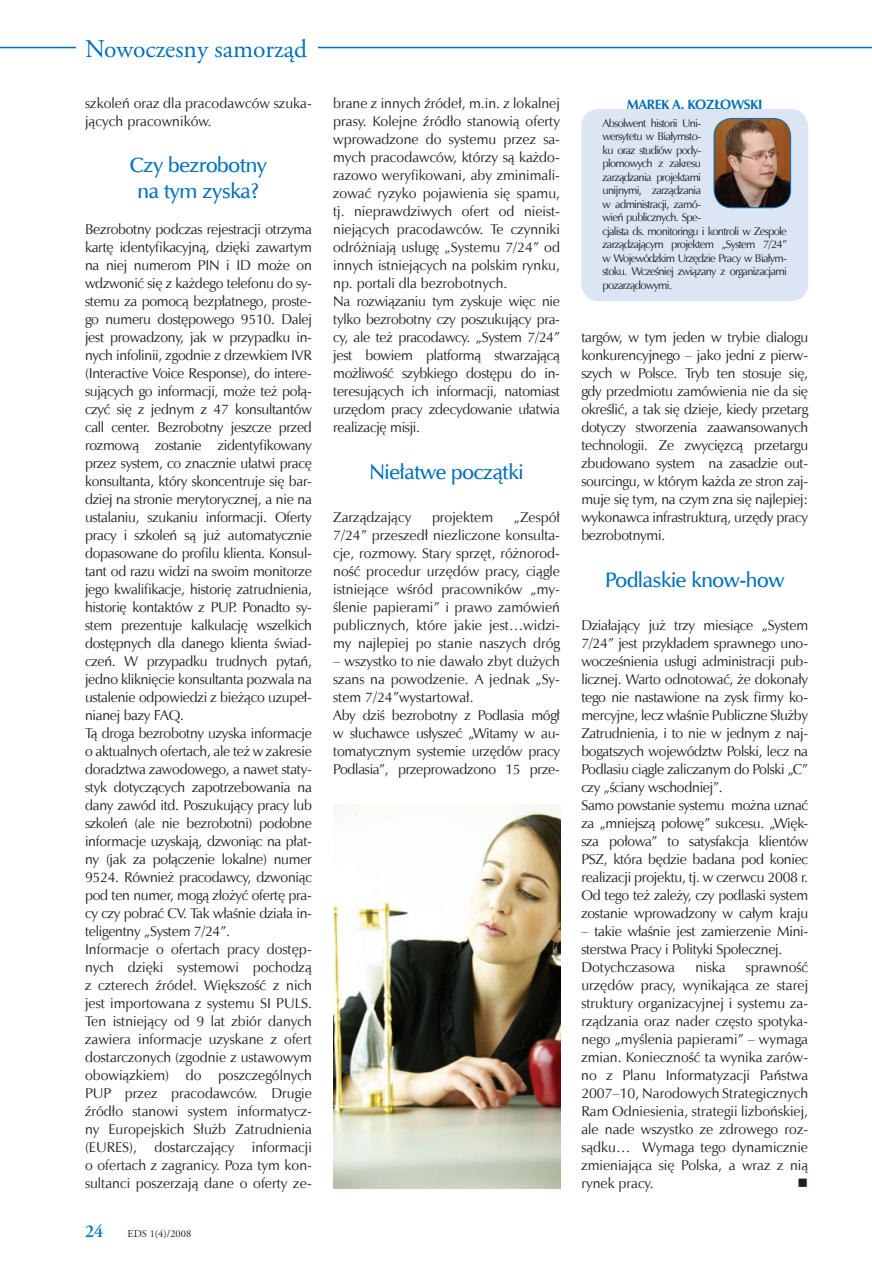
<style>
.page{position:relative;width:872px;height:1263px;background:#fff}
.page>*{position:absolute;margin:0;border:0;box-sizing:border-box;transform-origin:0 0}
.t1{font:25.5px "Adobe Garamond Pro";color:#0071bb}
.t2{font:21px/25.2px "Zapf Humnst Dm EU";letter-spacing:-.02em;color:#0071bb;text-align:center}
.t3{font:600 18px "Adobe Garamond Pro";color:#0071bb}
.t4{font:14.25px/18px "Zapf Humnst EU";letter-spacing:-.02em;color:#231f20}
.t5{font:14.25px/18px "Zapf Humnst EU";color:#231f20}
.t6{font:14.25px/18px "Zapf Humnst EU";letter-spacing:.005em;color:#231f20}
.t7{font:14.25px "Wingdings";color:#231f20}
.t8{font:700 13.5px "Zapf Humnst EU";letter-spacing:-.02em;color:#0071bb}
.t9{font:11.25px/13.5px "Zapf Humnst EU";letter-spacing:-.06em;color:#231f20}
.t10{font:10.5px "Adobe Garamond Pro";color:#231f20}
</style>
<div class="page">
<hr style="left:0;top:47px;width:872px;height:1px;background:#0071bb">
<div style="left:77px;top:38px;width:241px;height:19px;background:#fff"></div>
<div style="left:581px;top:109px;width:227px;height:192px;background:#dce5f4;border-radius:18px"></div>
<img style="left:714px;top:118px;width:76px;height:90px;border-radius:18px">
<div style="left:714px;top:118px;width:77px;height:90px;border:1px solid #0071bb;border-radius:18px"></div>
<img style="left:333px;top:805px;width:227px;height:383px">
<p class="t1" style="left:85px;top:33px;width:223px">Nowoczesny samorząd</p>
<p class="t6" style="left:85px;top:95px;width:228px">szkoleń oraz dla pracodawców szuka&shy;jących pracowników.</p>
<p class="t2" style="left:130px;top:153px;width:139px">Czy bezrobotny na tym zyska?</p>
<p class="t4" style="left:85px;top:221px;width:228px">Bezrobotny podczas rejestracji otrzyma kartę identyfikacyjną, dzięki zawartym na niej numerom PI N i I D może on wdzwonić się z każdego telefonu do sy&shy;stemu za pomocą bezpłatnego, proste&shy;go numeru dostępowego 9510. Dalej jest prowadzony, jak w przypadku in&shy;nych infolinii, zgodnie z drzewkiem IVR (I nteractive Voice Response), do intere&shy;sujących go informacji, może też połą&shy;czyć się z jednym z 47 konsultantów call center. Bezrobotny jeszcze przed rozmową zostanie zidentyfikowany przez system, co znacznie ułatwi pracę konsultanta, który skoncentruje się bar&shy;dziej na stronie merytorycznej, a nie na ustalaniu, szukaniu informacji. Oferty pracy i szkoleń są już automatycznie dopasowane do profilu klienta. Konsul&shy;tant od razu widzi na swoim monitorze jego kwalifikacje, historię zatrudnienia, historię kontaktów z PUP. Ponadto sy&shy;stem prezentuje kalkulację wszelkich dostępnych dla danego klienta świad&shy;czeń. W przypadku trudnych pytań, jedno kliknięcie konsultanta pozwala na ustalenie odpowiedzi z bieżąco uzupeł&shy;nianej bazy FAQ.<br>Tą droga bezrobotny uzyska informacje o aktualnych ofertach, ale też w zakresie doradztwa zawodowego, a nawet staty&shy;styk dotyczących zapotrzebowania na dany zawód itd. Poszukujący pracy lub szkoleń (ale nie bezrobotni) podobne informacje uzyskają, dzwoniąc na płat&shy;ny (jak za połączenie lokalne) numer 9524. Również pracodawcy, dzwoniąc pod ten numer, mogą złożyć ofertę pra&shy;cy czy pobrać CV. Tak właśnie działa in&shy;teligentny „System 7/24”.<br>I nformacje o ofertach pracy dostęp&shy;nych dzięki systemowi pochodzą z czterech źródeł. Większość z nich jest importowana z systemu SI PULS.<br>Ten istniejący od 9 lat zbiór danych zawiera informacje uzyskane z ofert dostarczonych (zgodnie z ustawowym obowiązkiem) do poszczególnych PUP przez pracodawców. Drugie źródło stanowi system informatycz&shy;ny Europejskich Służb Zatrudnienia (EURES), dostarczający informacji o ofertach z zagranicy. Poza tym kon&shy;sultanci poszerzają dane o oferty ze-</p>
<p class="t3" style="left:85px;top:1221px;width:20px">24</p>
<p class="t10" style="left:128px;top:1228px;width:65px">EDS 1(4)/2008</p>
<p class="t5" style="left:333px;top:95px;width:228px">brane z innych źródeł, m.in. z lokalnej prasy. Kolejne źródło stanowią oferty wprowadzone do systemu przez sa&shy;mych pracodawców, którzy są każdo&shy;razowo weryfikowani, aby zminimali&shy;zować ryzyko pojawienia się spamu, tj. nieprawdziwych ofert od nieist&shy;niejących pracodawców. Te czynniki odróżniają usługę „Systemu 7/24” od innych istniejących na polskim rynku, np. portali dla bezrobotnych.<br>Na rozwiązaniu tym zyskuje więc nie tylko bezrobotny czy poszukujący pra&shy;cy, ale też pracodawcy. „System 7/24” jest bowiem platformą stwarzającą możliwość szybkiego dostępu do in&shy;teresujących ich informacji, natomiast urzędom pracy zdecydowanie ułatwia realizację misji.</p>
<p class="t2" style="left:369px;top:459px;width:156px">Niełatwe początki</p>
<p class="t5" style="left:333px;top:509px;width:80px">Zarządzający</p>
<p class="t5" style="left:432px;top:509px;width:63px">projektem</p>
<p class="t4" style="left:333px;top:509px;width:228px;text-align:justify;text-indent:181px">„Zespół 7/24” przeszedł niezliczone konsulta&shy;cje, rozmowy. Stary sprzęt, różnorod&shy;ność procedur urzędów pracy, ciągle istniejące wśród pracowników „my&shy;ślenie papierami” i prawo zamówień publicznych, które jakie jest…widzi&shy;my najlepiej po stanie naszych dróg</p>
<p class="t4" style="left:333px;top:653px;width:228px">– wszystko to nie dawało zbyt dużych szans na powodzenie. A jednak „Sy&shy;stem 7/24”wystartował.<br>Aby dziś bezrobotny z Podlasia mógł w słuchawce usłyszeć „Witamy w au&shy;tomatycznym systemie urzędów pracy Podlasia”, przeprowadzono 15 prze-</p>
<p class="t8" style="left:627px;top:96px;width:137px">MAREK A. KOZŁOWSKI</p>
<p class="t9" style="left:602px;top:116px;width:186px">Absolwent historii Uni-<br>wersytetu w Białymsto-<br>ku oraz studiów pody-<br>plomowych z zakresu<br>zarządzania projektami<br>unijnymi, zarządzania<br>w administracji, zamó-<br>wień publicznych. Spe-<br>cjalista ds. monitoringu i kontroli w Zespole zarządzającym projektem „System 7/24” w Wojewódzkim Urzędzie Pracy w Białym&shy;stoku. Wcześniej związany z organizacjami pozarządowymi.</p>
<p class="t4" style="left:581px;top:329px;width:228px;text-align:justify">targów, w tym jeden w trybie dialogu konkurencyjnego – jako jedni z pierw&shy;szych w Polsce. Tryb ten stosuje się, gdy przedmiotu zamówienia nie da się określić, a tak się dzieje, kiedy przetarg dotyczy stworzenia zaawansowanych technologii. Ze zwycięzcą przetargu zbudowano system na zasadzie out&shy;sourcingu, w którym każda ze stron zaj&shy;muje się tym, na czym zna się najlepiej: wykonawca infrastrukturą, urzędy pracy bezrobotnymi.</p>
<p class="t2" style="left:605px;top:567px;width:181px">Podlaskie know-how</p>
<p class="t4" style="left:581px;top:617px;width:228px">Działający już trzy miesiące „System 7/24” jest przykładem sprawnego uno&shy;wocześnienia usługi administracji pub&shy;licznej. Warto odnotować, że dokonały tego nie nastawione na zysk firmy ko&shy;mercyjne, lecz właśnie Publiczne Służby Zatrudnienia, i to nie w jednym z naj&shy;bogatszych województw Polski, lecz na Podlasiu ciągle zaliczanym do Polski „C” czy „ściany wschodniej”.<br>Samo powstanie systemu można uznać za „mniejszą połowę” sukcesu. „Więk&shy;sza połowa” to satysfakcja klientów PSZ, która będzie badana pod koniec realizacji projektu, tj. w czerwcu 2008 r.<br>Od tego też zależy, czy podlaski system zostanie wprowadzony w całym kraju</p>
<p class="t4" style="left:581px;top:923px;width:228px">– takie właśnie jest zamierzenie Mini&shy;sterstwa Pracy i Polityki Społecznej.<br>Dotychczasowa</p>
<p class="t4" style="left:695px;top:959px;width:32px">niska</p>
<p class="t4" style="left:581px;top:959px;width:228px;text-align:justify;text-indent:164px">sprawność urzędów pracy, wynikająca ze starej struktury organizacyjnej i systemu za&shy;rządzania oraz nader często spotyka&shy;nego „myślenia papierami” – wymaga zmian. Konieczność ta wynika zarów&shy;no z Planu I nformatyzacji Państwa 2007–10, Narodowych Strategicznych Ram Odniesienia, strategii lizbońskiej, ale nade wszystko ze zdrowego roz&shy;sądku… Wymaga tego dynamicznie zmieniająca się Polska, a wraz z nią rynek pracy.</p>
<p class="t7" style="left:797px;top:1175px;width:12px">■</p>
</div>
